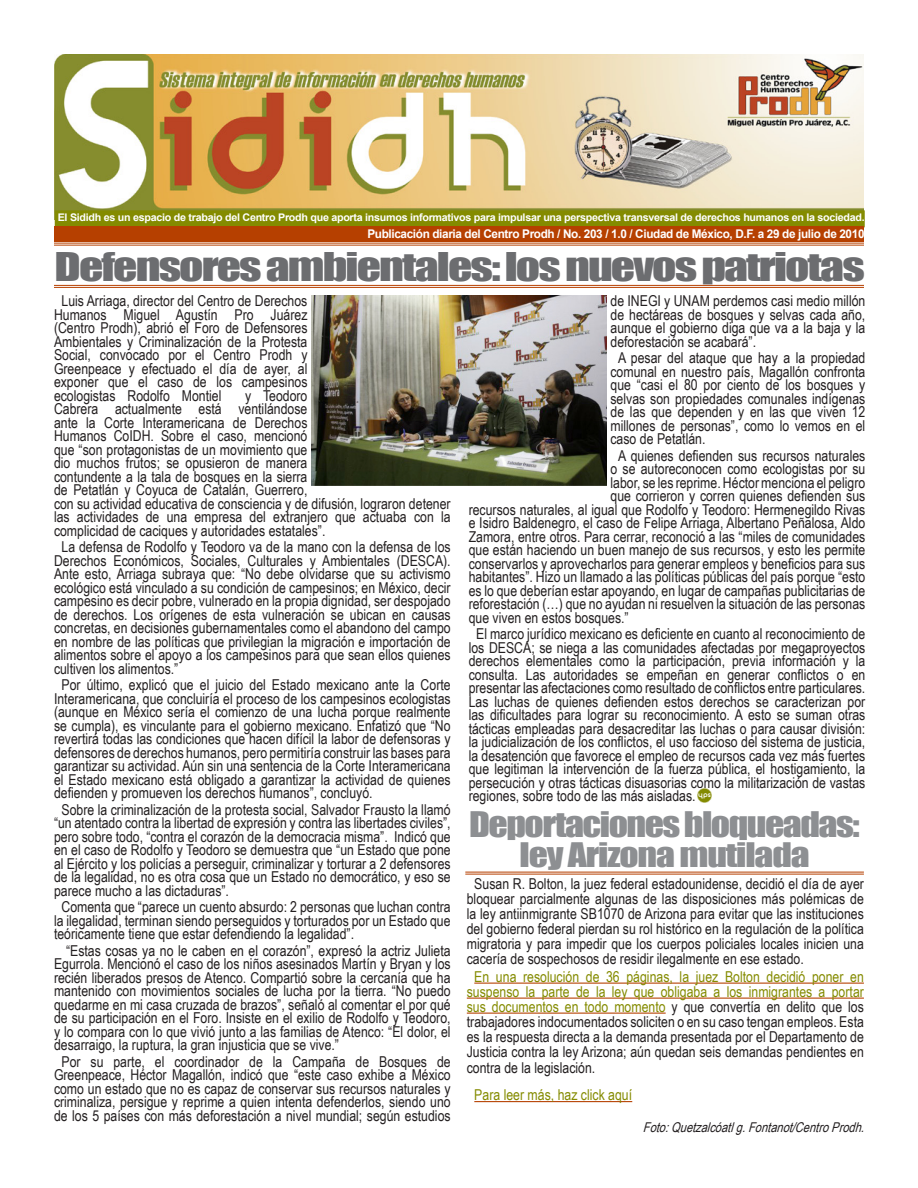
<style>
.page{position:relative;width:918px;height:1188px;background:#fff}
.page>*{position:absolute;margin:0;border:0;box-sizing:border-box;transform-origin:0 0}
.t1{font:36.3px "Impact";letter-spacing:-.04em;color:#6c6d70;scale:1.31 1}
.t2{font:32.4px "Impact";letter-spacing:-.04em;color:#8d8f92;scale:1.17 1}
.t3{font:31.05px "Impact";letter-spacing:-.03em;color:#8d8f92;scale:1.21 1}
.t4{font:15px/13.5px "Arial Narrow";color:#231f20;text-align:justify}
.t5{font:15px "Arial Narrow";color:#848b00}
.t6{font:italic 13.5px "Arial Narrow";color:#231f20}
.t7{font:700 12px "Arial";letter-spacing:-.03em;color:#fff}
.t8{font:700 10.5px "Arial";letter-spacing:-.025em;color:#fff}
.s1{color:#848b00}
</style>
<div class="page">
<img style="left:54px;top:54px;width:810px;height:166px">
<div style="left:55px;top:210px;width:810px;height:17px;background:#848b00;border:2px solid #848b00"></div>
<img style="left:698px;top:788px;width:13px;height:14px">
<div style="left:54px;top:227px;width:810px;height:15px;background:#b64000"></div>
<hr style="left:54px;top:243px;width:810px;height:1px;background:#b64000">
<hr style="left:54px;top:245px;width:810px;height:1px;background:#b64000">
<hr style="left:54px;top:285px;width:810px;height:1px;background:#b64000">
<hr style="left:54px;top:287px;width:810px;height:1px;background:#b64000">
<hr style="left:465px;top:872px;width:399px;height:1px;background:#b64000">
<hr style="left:465px;top:874px;width:399px;height:1px;background:#b64000">
<hr style="left:474px;top:983px;width:390px;height:1px;background:#b64000">
<hr style="left:467px;top:998px;width:397px;height:1px;background:#b64000">
<hr style="left:467px;top:1013px;width:199px;height:1px;background:#b64000">
<hr style="left:474px;top:1101px;width:158px;height:1px;background:#b64000">
<img style="left:312px;top:296px;width:294px;height:189px">
<p class="t8" style="left:58px;top:211px;width:809px">El Sididh es un espacio de trabajo del Centro Prodh que aporta insumos informativos para impulsar una perspectiva transversal de derechos humanos en la sociedad.</p>
<p class="t7" style="left:367px;top:226px;width:499px">Publicación diaria del Centro Prodh / No. 203 / 1.0 / Ciudad de México, D.F. a 29 de julio de 2010</p>
<h1 class="t1" style="left:55px;top:239px;width:620px">Defensores ambientales: los nuevos patriotas</h1>
<p class="t4" style="left:54px;top:294px;width:255px;text-indent:8px">Luis Arriaga, director del Centro de Derechos Humanos Miguel Agustín Pro Juárez (Centro Prodh), abrió el Foro de Defensores Ambientales y Criminalización de la Protesta Social, convocado por el Centro Prodh y Greenpeace y efectuado el día de ayer, al exponer que el caso de los campesinos ecologistas Rodolfo Montiel</p>
<p class="t4" style="left:54px;top:388px;width:398px;text-align:left;text-indent:191px">y Teodoro<br>Cabrera actualmente está ventilándose<br>ante la Corte Interamericana de Derechos<br>Humanos CoIDH. Sobre el caso, mencionó<br>que “son protagonistas de un movimiento que<br>dio muchos frutos; se opusieron de manera<br>contundente a la tala de bosques en la sierra<br>de Petatlán y Coyuca de Catalán, Guerrero,<br>con su actividad educativa de consciencia y de difusión, lograron detener las actividades de una empresa del extranjero que actuaba con la complicidad de caciques y autoridades estatales”.</p>
<p class="t4" style="left:54px;top:540px;width:398px;text-indent:8px">La defensa de Rodolfo y Teodoro va de la mano con la defensa de los Derechos Económicos, Sociales, Culturales y Ambientales (DESCA).<br>Ante esto, Arriaga subraya que: “No debe olvidarse que su activismo ecológico está vinculado a su condición de campesinos; en México, decir campesino es decir pobre, vulnerado en la propia dignidad, ser despojado de derechos. Los orígenes de esta vulneración se ubican en causas concretas, en decisiones gubernamentales como el abandono del campo en nombre de las políticas que privilegian la migración e importación de alimentos sobre el apoyo a los campesinos para que sean ellos quienes cultiven los alimentos.”</p>
<p class="t4" style="left:54px;top:678px;width:398px;text-indent:8px">Por último, explicó que el juicio del Estado mexicano ante la Corte Interamericana, que concluiría el proceso de los campesinos ecologistas (aunque en México sería el comienzo de una lucha porque realmente se cumpla), es vinculante para el gobierno mexicano. Enfatizó que “No revertirá todas las condiciones que hacen difícil la labor de defensoras y defensores de derechos humanos, pero permitiría construir las bases para garantizar su actividad. Aún sin una sentencia de la Corte Interamericana el Estado mexicano está obligado a garantizar la actividad de quienes defienden y promueven los derechos humanos”, concluyó.</p>
<p class="t4" style="left:54px;top:802px;width:398px;text-indent:8px">Sobre la criminalización de la protesta social, Salvador Frausto la llamó “un atentado contra la libertad de expresión y contra las libertades civiles”, pero sobre todo, “contra el corazón de la democracia misma”. Indicó que en el caso de Rodolfo y Teodoro se demuestra que “un Estado que pone al Ejército y los policías a perseguir, criminalizar y torturar a 2 defensores de la legalidad, no es otra cosa que un Estado no democrático, y eso se parece mucho a las dictaduras”.</p>
<p class="t4" style="left:54px;top:900px;width:398px;text-indent:8px">Comenta que “parece un cuento absurdo: 2 personas que luchan contra la ilegalidad, terminan siendo perseguidos y torturados por un Estado que teóricamente tiene que estar defendiendo la legalidad”.</p>
<p class="t4" style="left:54px;top:943px;width:398px;text-indent:12px">“Estas cosas ya no le caben en el corazón”, expresó la actriz Julieta Egurrola. Mencionó el caso de los niños asesinados Martín y Bryan y los recién liberados presos de Atenco. Compartió sobre la cercanía que ha mantenido con movimientos sociales de lucha por la tierra. “No puedo quedarme en mi casa cruzada de brazos”, señaló al comentar el por qué de su participación en el Foro. Insiste en el exilio de Rodolfo y Teodoro, y lo compara con lo que vivió junto a las familias de Atenco: “El dolor, el desarraigo, la ruptura, la gran injusticia que se vive.”</p>
<p class="t4" style="left:54px;top:1054px;width:398px;text-align:center">Por su parte, el coordinador de la Campaña de Bosques de Greenpeace, Héctor Magallón, indicó que “este caso exhibe a México como un estado que no es capaz de conservar sus recursos naturales y criminaliza, persigue y reprime a quien intenta defenderlos, siendo uno de los 5 países con más deforestación a nivel mundial; según estudios</p>
<p class="t4" style="left:610px;top:294px;width:256px">de INEGI y UNAM perdemos casi medio millón de hectáreas de bosques y selvas cada año, aunque el gobierno diga que va a la baja y la deforestación se acabará”.</p>
<p class="t4" style="left:610px;top:351px;width:256px;text-indent:8px">A pesar del ataque que hay a la propiedad comunal en nuestro país, Magallón confronta que “casi el 80 por ciento de los bosques y selvas son propiedades comunales indígenas de las que dependen y en las que viven 12 millones de personas”, como lo vemos en el caso de Petatlán.</p>
<p class="t4" style="left:618px;top:448px;width:249px">A quienes defienden sus recursos naturales</p>
<p class="t4" style="left:610px;top:462px;width:256px">o se autoreconocen como ecologistas por su</p>
<p class="t4" style="left:610px;top:475px;width:256px">labor, se les reprime. Héctor menciona el peligro</p>
<p class="t4" style="left:610px;top:489px;width:256px">que corrieron y corren quienes defienden sus</p>
<p class="t4" style="left:469px;top:502px;width:398px">recursos naturales, al igual que Rodolfo y Teodoro: Hermenegildo Rivas</p>
<p class="t4" style="left:469px;top:516px;width:398px">e Isidro Baldenegro, el caso de Felipe Arriaga, Albertano Peñalosa, Aldo</p>
<p class="t4" style="left:469px;top:529px;width:398px">Zamora, entre otros. Para cerrar, reconoció a las “miles de comunidades</p>
<p class="t4" style="left:469px;top:543px;width:398px">que están haciendo un buen manejo de sus recursos, y esto les permite</p>
<p class="t4" style="left:469px;top:556px;width:398px">conservarlos y aprovecharlos para generar empleos y beneficios para sus</p>
<p class="t4" style="left:469px;top:570px;width:398px">habitantes”. Hizo un llamado a las políticas públicas del país porque “esto</p>
<p class="t4" style="left:469px;top:583px;width:398px">es lo que deberían estar apoyando, en lugar de campañas publicitarias de</p>
<p class="t4" style="left:469px;top:597px;width:398px">reforestación (…) que no ayudan ni resuelven la situación de las personas</p>
<p class="t4" style="left:469px;top:610px;width:162px">que viven en estos bosques.”</p>
<p class="t4" style="left:469px;top:627px;width:398px;text-indent:8px">El marco jurídico mexicano es deficiente en cuanto al reconocimiento de los DESCA; se niega a las comunidades afectadas por megaproyectos derechos elementales como la participación, previa información y la consulta. Las autoridades se empeñan en generar conflictos o en presentar las afectaciones como resultado de conflictos entre particulares.<br>Las luchas de quienes defienden estos derechos se caracterizan por las dificultades para lograr su reconocimiento. A esto se suman otras tácticas empleadas para desacreditar las luchas o para causar división: la judicialización de los conflictos, el uso faccioso del sistema de justicia, la desatención que favorece el empleo de recursos cada vez más fuertes que legitiman la intervención de la fuerza pública, el hostigamiento, la persecución y otras tácticas disuasorias como la militarización de vastas regiones, sobre todo de las más aisladas.</p>
<h2 class="t2" style="left:469px;top:799px;width:335px">Deportaciones bloqueadas:</h2>
<h3 class="t3" style="left:520px;top:830px;width:241px">ley Arizona mutilada</h3>
<p class="t4" style="left:467px;top:875px;width:399px;line-height:15px;text-indent:8px">Susan R. Bolton, la juez federal estadounidense, decidió el día de ayer bloquear parcialmente algunas de las disposiciones más polémicas de la ley antiinmigrante SB1070 de Arizona para evitar que las instituciones del gobierno federal pierdan su rol histórico en la regulación de la política migratoria y para impedir que los cuerpos policiales locales inicien una cacería de sospechosos de residir ilegalmente en ese estado.</p>
<p class="t4" style="left:467px;top:968px;width:399px;line-height:15px;text-align:center"><span class="s1">En una resolución de 36 páginas, la juez Bolton decidió poner en suspenso la parte de la ley que obligaba a los inmigrantes a portar sus documentos en todo momento</span> y que convertía en delito que los trabajadores indocumentados soliciten o en su caso tengan empleos. Esta es la respuesta directa a la demanda presentada por el Departamento de Justicia contra la ley Arizona; aún quedan seis demandas pendientes en</p>
<p class="t4" style="left:467px;top:1060px;width:130px">contra de la legislación.</p>
<p class="t5" style="left:474px;top:1084px;width:159px">Para leer más, haz click aquí</p>
<p class="t6" style="left:643px;top:1117px;width:227px">Foto:Quetzalcóatlg.Fontanot/CentroProdh.</p>
</div>
